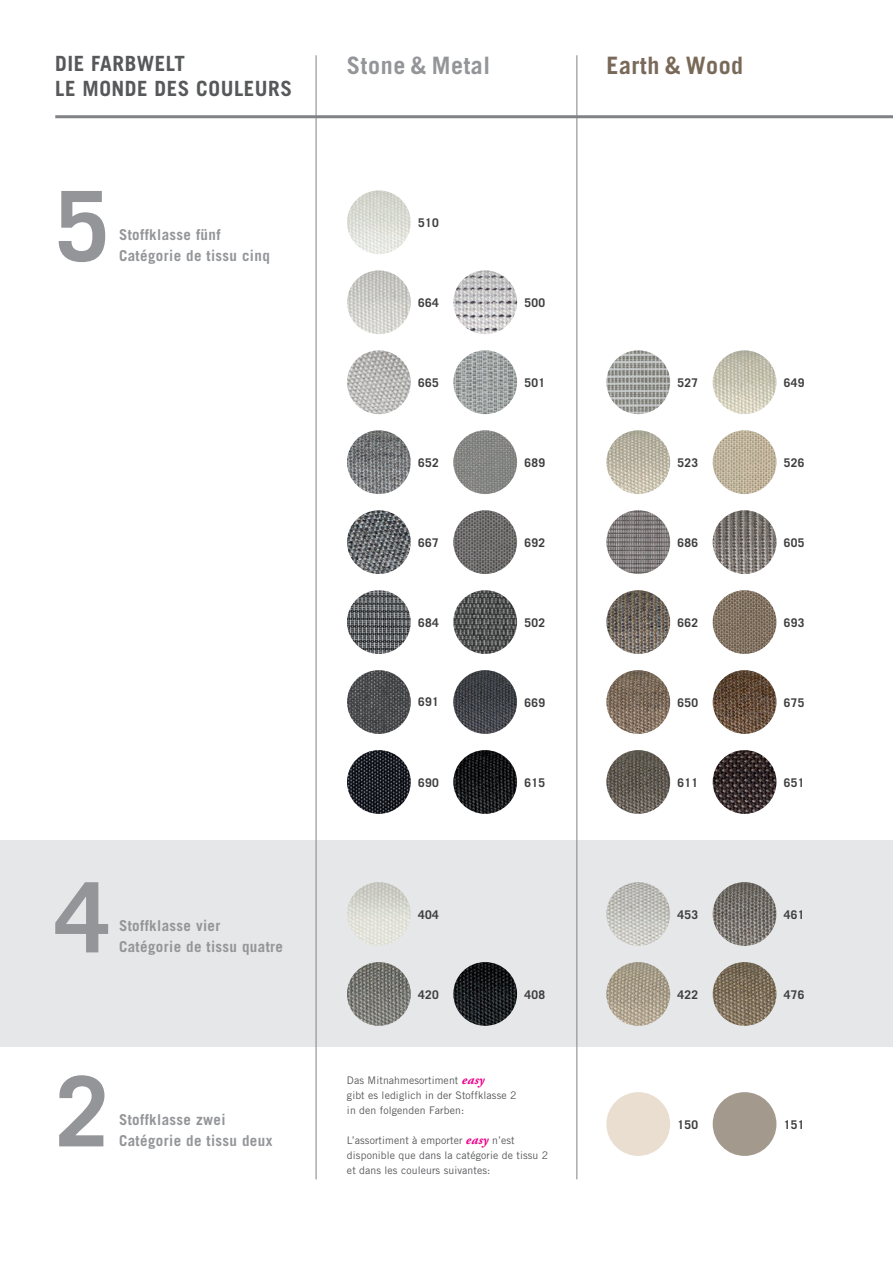
<style>
.page{position:relative;width:893px;height:1263px;background:#fff}
.page>*{position:absolute;margin:0;border:0;box-sizing:border-box;transform-origin:0 0}
.t1{font:700 97.2px "Trade Gothic";color:#939598}
.t2{font:700 24px "Trade Gothic";letter-spacing:.025em;color:#939598}
.t3{font:700 24px "Trade Gothic";letter-spacing:.025em;color:#796959}
.t4{font:700 21px "Trade Gothic";letter-spacing:.025em;color:#57585a}
.t5{font:700 15px "Trade Gothic";letter-spacing:.025em;color:#939598}
.t6{font:700 12px "Trade Gothic";letter-spacing:.025em;color:#3e3e3f}
.t7{font:10.5px/15px "Trade Gothic";letter-spacing:.01em;color:#57585a}
.s1{font-family:"Adobe Garamond Pro";font-weight:700;font-style:italic;font-size:13.5px;color:#ed028c}
</style>
<div class="page">
<div style="left:0;top:840px;width:893px;height:206px;background:#e6e7e9"></div>
<img style="left:453px;top:962px;width:64px;height:64px;border-radius:32px">
<img style="left:713px;top:962px;width:63px;height:64px;border-radius:32px">
<img style="left:347px;top:962px;width:64px;height:64px;border-radius:32px">
<img style="left:713px;top:882px;width:63px;height:64px;border-radius:32px">
<img style="left:606px;top:962px;width:64px;height:64px;border-radius:32px">
<img style="left:606px;top:882px;width:64px;height:64px;border-radius:32px">
<img style="left:347px;top:882px;width:64px;height:64px;border-radius:32px">
<img style="left:347px;top:430px;width:64px;height:64px;border-radius:32px">
<img style="left:347px;top:750px;width:64px;height:64px;border-radius:32px">
<img style="left:347px;top:350px;width:64px;height:64px;border-radius:32px">
<img style="left:453px;top:270px;width:64px;height:64px;border-radius:32px">
<img style="left:347px;top:270px;width:64px;height:64px;border-radius:32px">
<img style="left:453px;top:590px;width:64px;height:64px;border-radius:32px">
<img style="left:453px;top:350px;width:64px;height:64px;border-radius:32px">
<img style="left:347px;top:190px;width:64px;height:64px;border-radius:32px">
<img style="left:347px;top:590px;width:64px;height:64px;border-radius:32px">
<img style="left:453px;top:510px;width:64px;height:64px;border-radius:32px">
<img style="left:453px;top:750px;width:64px;height:64px;border-radius:32px">
<img style="left:453px;top:430px;width:64px;height:64px;border-radius:32px">
<img style="left:453px;top:670px;width:64px;height:64px;border-radius:32px">
<img style="left:347px;top:670px;width:64px;height:64px;border-radius:32px">
<img style="left:347px;top:510px;width:64px;height:64px;border-radius:32px">
<img style="left:606px;top:590px;width:64px;height:64px;border-radius:32px">
<img style="left:606px;top:670px;width:64px;height:64px;border-radius:32px">
<img style="left:606px;top:750px;width:64px;height:64px;border-radius:32px">
<img style="left:713px;top:510px;width:63px;height:64px;border-radius:32px">
<img style="left:713px;top:350px;width:63px;height:64px;border-radius:32px">
<img style="left:606px;top:430px;width:64px;height:64px;border-radius:32px">
<img style="left:713px;top:590px;width:63px;height:64px;border-radius:32px">
<img style="left:606px;top:350px;width:64px;height:64px;border-radius:32px">
<img style="left:713px;top:750px;width:63px;height:64px;border-radius:32px">
<img style="left:713px;top:670px;width:63px;height:64px;border-radius:32px">
<img style="left:606px;top:510px;width:64px;height:64px;border-radius:32px">
<img style="left:713px;top:430px;width:63px;height:64px;border-radius:32px">
<div style="left:713px;top:1092px;width:63px;height:64px;background:#a4998d;border-radius:50%"></div>
<div style="left:606px;top:1092px;width:64px;height:64px;background:#e9decf;border-radius:50%"></div>
<hr style="left:55px;top:115px;width:838px;height:3px;background:#808285">
<hr style="left:316px;top:55px;width:1px;height:1124px;background:#808285">
<hr style="left:576px;top:55px;width:1px;height:1124px;background:#808285">
<p class="t4" style="left:55px;top:51px;width:131px">DIE FARBWELT</p>
<p class="t2" style="left:347px;top:50px;width:145px">Stone &amp; Metal</p>
<p class="t3" style="left:606px;top:50px;width:138px">Earth &amp; Wood</p>
<p class="t4" style="left:55px;top:75px;width:238px">LE MONDE DES COULEURS</p>
<p class="t1" style="left:55px;top:167px;width:56px">5</p>
<p class="t5" style="left:119px;top:226px;width:103px">Stoffklasse fünf</p>
<p class="t5" style="left:119px;top:247px;width:152px">Catégorie de tissu cinq</p>
<p class="t1" style="left:55px;top:858px;width:56px">4</p>
<p class="t5" style="left:119px;top:917px;width:103px">Stoffklasse vier</p>
<p class="t5" style="left:119px;top:938px;width:166px">Catégorie de tissu quatre</p>
<p class="t1" style="left:55px;top:1052px;width:56px">2</p>
<p class="t5" style="left:119px;top:1111px;width:108px">Stoffklasse zwei</p>
<p class="t5" style="left:119px;top:1132px;width:155px">Catégorie de tissu deux</p>
<p class="t6" style="left:418px;top:215px;width:22px">510</p>
<p class="t6" style="left:418px;top:295px;width:22px">664</p>
<p class="t6" style="left:524px;top:295px;width:22px">500</p>
<p class="t6" style="left:418px;top:375px;width:22px">665</p>
<p class="t6" style="left:524px;top:375px;width:22px">501</p>
<p class="t6" style="left:418px;top:455px;width:22px">652</p>
<p class="t6" style="left:524px;top:455px;width:22px">689</p>
<p class="t6" style="left:418px;top:535px;width:22px">667</p>
<p class="t6" style="left:524px;top:535px;width:22px">692</p>
<p class="t6" style="left:418px;top:615px;width:22px">684</p>
<p class="t6" style="left:524px;top:615px;width:22px">502</p>
<p class="t6" style="left:418px;top:695px;width:22px">691</p>
<p class="t6" style="left:524px;top:695px;width:22px">669</p>
<p class="t6" style="left:418px;top:775px;width:22px">690</p>
<p class="t6" style="left:418px;top:907px;width:22px">404</p>
<p class="t6" style="left:524px;top:775px;width:22px">615</p>
<p class="t6" style="left:418px;top:987px;width:22px">420</p>
<p class="t6" style="left:524px;top:987px;width:22px">408</p>
<p class="t7" style="left:347px;top:1072px;width:171px">Das Mitnahmesortiment <span class="s1">easy<br></span>gibt es lediglich in der Stoffklasse 2 in den folgenden Farben:</p>
<p class="t7" style="left:347px;top:1132px;width:203px">L’assortiment à emporter <span class="s1">easy</span> n’est disponible que dans la catégorie de tissu 2 et dans les couleurs suivantes:</p>
<p class="t6" style="left:678px;top:375px;width:22px">527</p>
<p class="t6" style="left:784px;top:375px;width:22px">649</p>
<p class="t6" style="left:678px;top:455px;width:22px">523</p>
<p class="t6" style="left:784px;top:455px;width:22px">526</p>
<p class="t6" style="left:678px;top:535px;width:22px">686</p>
<p class="t6" style="left:784px;top:535px;width:22px">605</p>
<p class="t6" style="left:678px;top:615px;width:22px">662</p>
<p class="t6" style="left:784px;top:615px;width:22px">693</p>
<p class="t6" style="left:678px;top:695px;width:22px">650</p>
<p class="t6" style="left:784px;top:695px;width:22px">675</p>
<p class="t6" style="left:678px;top:775px;width:22px">611</p>
<p class="t6" style="left:784px;top:775px;width:22px">651</p>
<p class="t6" style="left:678px;top:907px;width:22px">453</p>
<p class="t6" style="left:784px;top:907px;width:22px">461</p>
<p class="t6" style="left:678px;top:987px;width:22px">422</p>
<p class="t6" style="left:784px;top:987px;width:22px">476</p>
<p class="t6" style="left:678px;top:1117px;width:22px">150</p>
<p class="t6" style="left:784px;top:1117px;width:22px">151</p>
</div>
